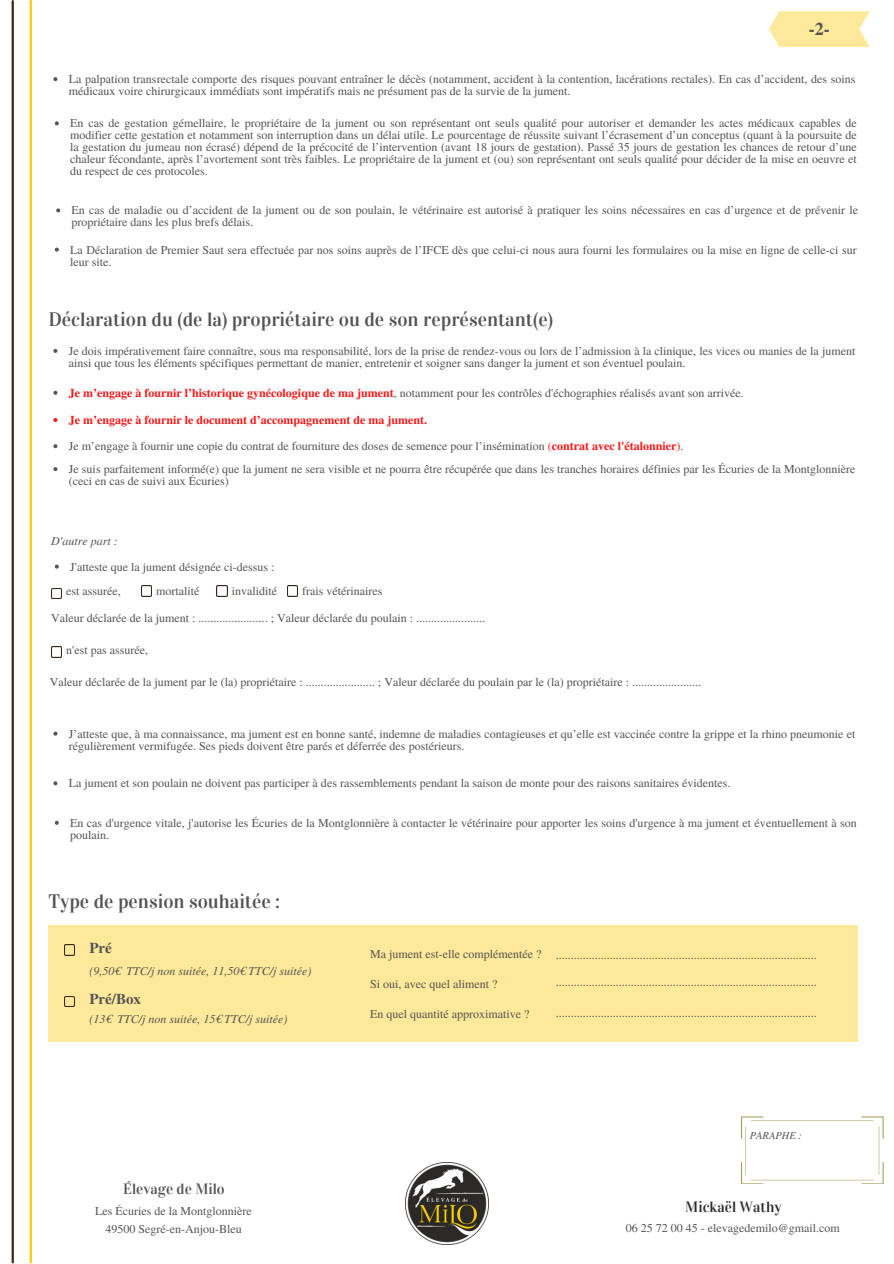
<style>
.page{position:relative;width:894px;height:1264px;background:#fff}
.page>*{position:absolute;margin:0;border:0;box-sizing:border-box;transform-origin:0 0}
.t1{font:19.5px "Vidaloka";color:#545454}
.t2{font:700 18px "Te X Gyre Termes";color:#545454}
.t3{font:15px "Vidaloka";color:#545454}
.t4{font:15px "Vidaloka";color:#2c2b2a}
.t5{font:700 15px "Te X Gyre Termes";color:#545454}
.t6{font:12px/12px "Te X Gyre Termes";color:#545454}
.t7{font:italic 12px "Te X Gyre Termes";color:#545454}
.t8{font:700 12px "Te X Gyre Termes";color:#ff1616}
.t9{font:italic 10.5px "Te X Gyre Termes";color:#545454}
.s1{font-weight:700;color:#ff1616}
.s2{color:#ff1616}
</style>
<div class="page">
<hr style="left:12px;top:1px;width:2px;height:1261px;background:#3c251b">
<hr style="left:30px;top:1px;width:2px;height:1261px;background:#faca01">
<div style="left:48px;top:925px;width:810px;height:117px;background:#fde999"></div>
<svg style="left:741px;top:1116px;width:142px;height:68px"></svg>
<svg style="left:769px;top:11px;width:100px;height:36px;background:#fdeba3"></svg>
<svg style="left:65px;top:945px;width:10px;height:10px"></svg>
<svg style="left:65px;top:996px;width:10px;height:10px"></svg>
<img style="left:406px;top:1162px;width:82px;height:82px">
<svg style="left:51px;top:588px;width:10px;height:10px"></svg>
<svg style="left:53px;top:349px;width:4px;height:4px"></svg>
<svg style="left:53px;top:391px;width:4px;height:4px"></svg>
<svg style="left:53px;top:418px;width:4px;height:4px"></svg>
<svg style="left:53px;top:444px;width:4px;height:4px"></svg>
<svg style="left:53px;top:467px;width:4px;height:4px"></svg>
<svg style="left:55px;top:564px;width:4px;height:4px"></svg>
<svg style="left:141px;top:586px;width:10px;height:10px"></svg>
<svg style="left:217px;top:586px;width:10px;height:10px"></svg>
<svg style="left:287px;top:586px;width:10px;height:10px"></svg>
<svg style="left:51px;top:647px;width:10px;height:10px"></svg>
<svg style="left:53px;top:731px;width:4px;height:4px"></svg>
<svg style="left:55px;top:820px;width:4px;height:4px"></svg>
<svg style="left:53px;top:781px;width:4px;height:4px"></svg>
<svg style="left:53px;top:77px;width:4px;height:4px"></svg>
<svg style="left:55px;top:121px;width:4px;height:4px"></svg>
<svg style="left:56px;top:208px;width:4px;height:4px"></svg>
<svg style="left:55px;top:248px;width:4px;height:4px"></svg>
<p class="t2" style="left:808px;top:15px;width:22px">-2-</p>
<h5 class="t6" style="left:69px;top:72px;width:787px">La palpation transrectale comporte des risques pouvant entraîner le décès (notamment, accident à la contention, lacérations rectales). En cas d’accident, des soins médicaux voire chirurgicaux immédiats sont impératifs mais ne présument pas de la survie de la jument.</h5>
<p class="t6" style="left:70px;top:117px;width:787px;text-align:justify">En cas de gestation gémellaire, le propriétaire de la jument ou son représentant ont seuls qualité pour autoriser et demander les actes médicaux capables de modifier cette gestation et notamment son interruption dans un délai utile. Le pourcentage de réussite suivant l’écrasement d’un conceptus (quant à la poursuite de la gestation du jumeau non écrasé) dépend de la précocité de l’intervention (avant 18 jours de gestation). Passé 35 jours de gestation les chances de retour d’une chaleur fécondante, après l’avortement sont très faibles. Le propriétaire de la jument et (ou) son représentant ont seuls qualité pour décider de la mise en oeuvre et du respect de ces protocoles.</p>
<h3 class="t6" style="left:72px;top:204px;width:787px">En cas de maladie ou d’accident de la jument ou de son poulain, le vétérinaire est autorisé à pratiquer les soins nécessaires en cas d’urgence et de prévenir le propriétaire dans les plus brefs délais.</h3>
<h5 class="t6" style="left:70px;top:243px;width:787px">La Déclaration de Premier Saut sera effectuée par nos soins auprès de l’IFCE dès que celui-ci nous aura fourni les formulaires ou la mise en ligne de celle-ci sur leur site.</h5>
<h5 class="t1" style="left:48px;top:307px;width:506px">Déclaration du (de la) propriétaire ou de son représentant(e)</h5>
<h5 class="t6" style="left:69px;top:344px;width:787px">Je dois impérativement faire connaître, sous ma responsabilité, lors de la prise de rendez-vous ou lors de l’admission à la clinique, les vices ou manies de la jument ainsi que tous les éléments spécifiques permettant de manier, entretenir et soigner sans danger la jument et son éventuel poulain.</h5>
<h5 class="t6" style="left:69px;top:386px;width:676px"><span class="s1">Je m’engage à fournir l’historique gynécologique de ma jument</span>, notamment pour les contrôles d'échographies réalisés avant son arrivée.</h5>
<p class="t8" style="left:69px;top:410px;width:359px">Je m’engage à fournir le document d’accompagnement de ma jument.</p>
<p class="t6" style="left:69px;top:439px;width:616px">Je m’engage à fournir une copie du contrat de fourniture des doses de semence pour l’insémination <span class="s2">(</span><span class="s1">contrat avec l'étalonnier</span><span class="s2">)</span>.</p>
<p class="t6" style="left:69px;top:462px;width:787px">Je suis parfaitement informé(e) que la jument ne sera visible et ne pourra être récupérée que dans les tranches horaires définies par les Écuries de la Montglonnière (ceci en cas de suivi aux Écuries)</p>
<p class="t7" style="left:51px;top:532px;width:68px">D'autre part :</p>
<h5 class="t6" style="left:70px;top:560px;width:206px">J'atteste que la jument désignée ci-dessus :</h5>
<h5 class="t6" style="left:156px;top:584px;width:45px">mortalité</h5>
<p class="t6" style="left:232px;top:584px;width:47px">invalidité</p>
<h5 class="t6" style="left:302px;top:584px;width:82px">frais vétérinaires</h5>
<p class="t6" style="left:51px;top:611px;width:435px">Valeur déclarée de la jument : ....................... ; Valeur déclarée du poulain : .......................</p>
<p class="t6" style="left:66px;top:643px;width:83px">n'est pas assurée,</p>
<p class="t6" style="left:50px;top:675px;width:652px">Valeur déclarée de la jument par le (la) propriétaire : ....................... ; Valeur déclarée du poulain par le (la) propriétaire : .......................</p>
<h5 class="t6" style="left:66px;top:584px;width:56px">est assurée,</h5>
<h2 class="t6" style="left:69px;top:727px;width:787px">J’atteste que, à ma connaissance, ma jument est en bonne santé, indemne de maladies contagieuses et qu’elle est vaccinée contre la grippe et la rhino pneumonie et régulièrement vermifugée. Ses pieds doivent être parés et déferrée des postérieurs.</h2>
<h3 class="t6" style="left:69px;top:776px;width:663px">La jument et son poulain ne doivent pas participer à des rassemblements pendant la saison de monte pour des raisons sanitaires évidentes.</h3>
<p class="t6" style="left:70px;top:816px;width:787px">En cas d'urgence vitale, j'autorise les Écuries de la Montglonnière à contacter le vétérinaire pour apporter les soins d'urgence à ma jument et éventuellement à son poulain.</p>
<h1 class="t1" style="left:48px;top:889px;width:233px">Type de pension souhaitée :</h1>
<h2 class="t5" style="left:89px;top:936px;width:24px">Pré</h2>
<p class="t7" style="left:89px;top:961px;width:224px">(9,50€ TTC/j non suitée, 11,50€ TTC/j suitée)</p>
<p class="t5" style="left:89px;top:987px;width:53px">Pré/Box</p>
<p class="t7" style="left:89px;top:1009px;width:200px">(13€ TTC/j non suitée, 15€ TTC/j suitée)</p>
<p class="t6" style="left:370px;top:947px;width:173px">Ma jument est-elle complémentée ?</p>
<p class="t6" style="left:370px;top:977px;width:129px">Si oui, avec quel aliment ?</p>
<p class="t6" style="left:370px;top:1007px;width:161px">En quel quantité approximative ?</p>
<p class="t6" style="left:555px;top:948px;width:263px">.......................................................................................</p>
<p class="t6" style="left:555px;top:975px;width:263px">.......................................................................................</p>
<p class="t6" style="left:555px;top:1006px;width:263px">.......................................................................................</p>
<p class="t9" style="left:749px;top:1127px;width:54px">PARAPHE :</p>
<p class="t3" style="left:123px;top:1179px;width:103px">Élevage de Milo</p>
<p class="t6" style="left:95px;top:1201px;width:158px;line-height:18px;text-align:center">Les Écuries de la Montglonnière<br>49500 Segré-en-Anjou-Bleu</p>
<h5 class="t4" style="left:685px;top:1197px;width:98px">Mickaël Wathy</h5>
<p class="t6" style="left:625px;top:1221px;width:216px">06 25 72 00 45 - elevagedemilo@gmail.com</p>
</div>
